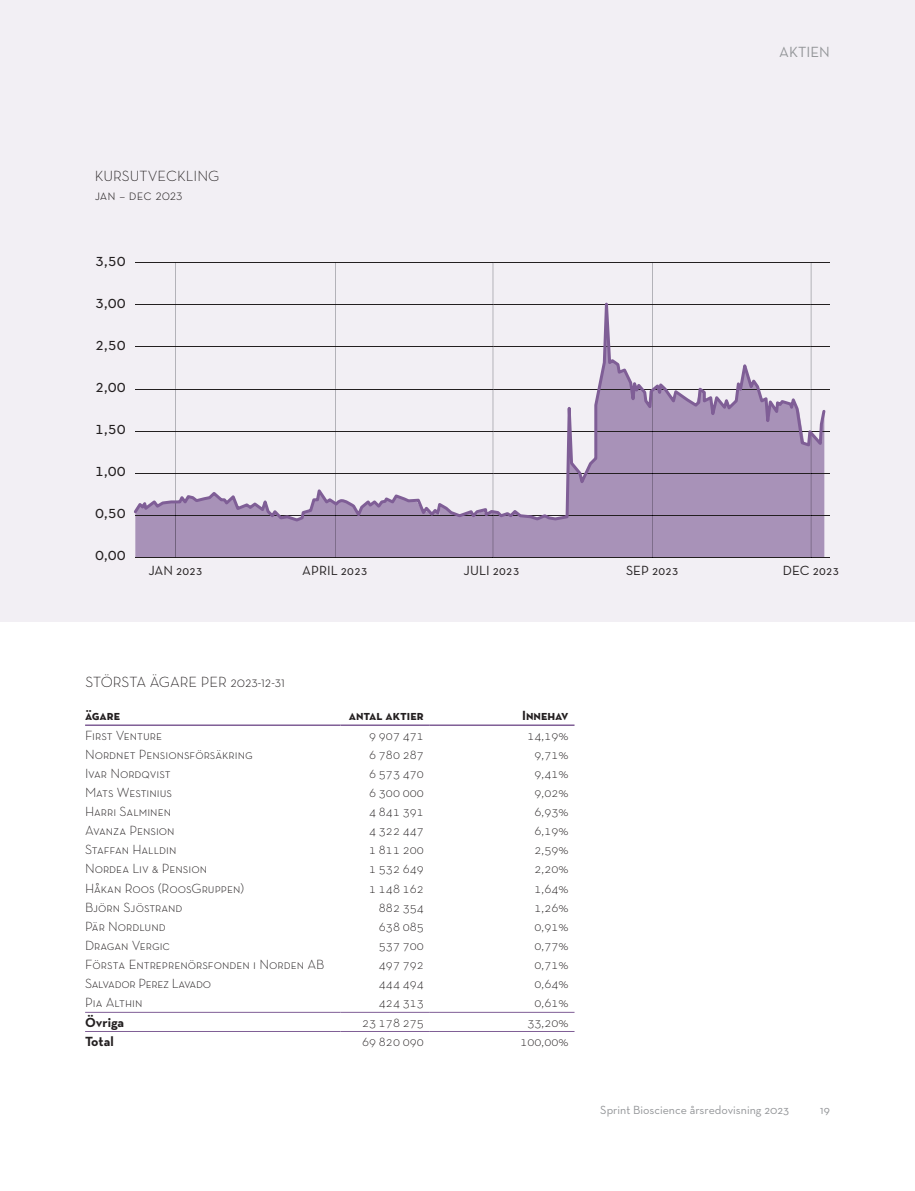
<style>
.page{position:relative;width:915px;height:1191px;background:#fff}
.page>*{position:absolute;margin:0;border:0;box-sizing:border-box;transform-origin:0 0}
.t1{font:18px "Neutra Text TF Book SC";color:#231f20}
.t2{font:15px/19.5px "Neutra Text Light SC";color:#231f20}
.t3{font:15px "Neutra Text";color:#939598}
.t4{font:13.5px "Neutra Text Light SC";color:#231f20}
.t5{font:300 13.5px "Neutra Text TF";color:#231f20}
.t6{font:13.5px "Neutra Text TF Book SC";color:#231f20}
.t7{font:13.5px "Neutra Text TF Bold SC";color:#231f20}
.t8{font:13.5px "Neutra Text Light SC";letter-spacing:-.02em;color:#231f20}
.t9{font:700 13.5px "Neutra Text";color:#231f20}
.t10{font:12px "Neutra Text";color:#939598}
</style>
<div class="page">
<div style="left:0;top:0;width:914px;height:621px;background:#f2eff4"></div>
<div style="left:135px;top:523px;width:689px;height:34px;background:#a892b8"></div>
<hr style="left:85px;top:724px;width:255px;height:2px;background:#7f5e96">
<hr style="left:340px;top:724px;width:89px;height:2px;background:#7f5e96">
<hr style="left:429px;top:724px;width:145px;height:2px;background:#7f5e96">
<hr style="left:85px;top:1012px;width:255px;height:1px;background:#7f5e96">
<hr style="left:340px;top:1012px;width:89px;height:1px;background:#7f5e96">
<hr style="left:429px;top:1012px;width:145px;height:1px;background:#7f5e96">
<hr style="left:85px;top:1031px;width:255px;height:1px;background:#7f5e96">
<hr style="left:340px;top:1031px;width:89px;height:1px;background:#7f5e96">
<hr style="left:429px;top:1031px;width:145px;height:1px;background:#7f5e96">
<hr style="left:135px;top:557px;width:694px;height:1px;background:#231f20">
<hr style="left:135px;top:515px;width:694px;height:1px;background:#231f20">
<hr style="left:135px;top:473px;width:694px;height:1px;background:#231f20">
<hr style="left:135px;top:431px;width:694px;height:1px;background:#231f20">
<hr style="left:135px;top:389px;width:694px;height:1px;background:#231f20">
<hr style="left:135px;top:347px;width:694px;height:1px;background:#231f20">
<hr style="left:135px;top:305px;width:694px;height:1px;background:#231f20">
<hr style="left:135px;top:262px;width:694px;height:1px;background:#231f20">
<hr style="left:175px;top:515px;width:1px;height:42px;background:#71627d">
<svg style="left:335px;top:523px;width:1px;height:34px"></svg>
<svg style="left:652px;top:523px;width:1px;height:35px"></svg>
<hr style="left:492px;top:515px;width:1px;height:42px;background:#71627d">
<svg style="left:810px;top:523px;width:1px;height:34px"></svg>
<svg style="left:134px;top:263px;width:693px;height:260px"></svg>
<p class="t2" style="left:95px;top:165px;width:126px">KURSUTVECKLING jan – dec 2023</p>
<h1 class="t1" style="left:95px;top:249px;width:32px">3,50</h1>
<h1 class="t1" style="left:95px;top:291px;width:32px">3,00</h1>
<h1 class="t1" style="left:95px;top:333px;width:32px">2,50</h1>
<h1 class="t1" style="left:95px;top:375px;width:32px">2,00</h1>
<h1 class="t1" style="left:95px;top:417px;width:32px">1,50</h1>
<h1 class="t1" style="left:95px;top:459px;width:32px">1,00</h1>
<h1 class="t1" style="left:95px;top:501px;width:32px">0,50</h1>
<h1 class="t1" style="left:95px;top:543px;width:32px">0,00</h1>
<p class="t3" style="left:779px;top:43px;width:52px">AKTIEN</p>
<p class="t6" style="left:148px;top:562px;width:56px">JAN 2023</p>
<p class="t6" style="left:302px;top:562px;width:67px">APRIL 2023</p>
<p class="t6" style="left:463px;top:562px;width:57px">JULI 2023</p>
<p class="t6" style="left:626px;top:562px;width:54px">SEP 2023</p>
<p class="t6" style="left:782px;top:562px;width:58px">DEC 2023</p>
<p class="t2" style="left:85px;top:671px;width:201px">STÖRSTA ÄGARE PER 2023-12-31</p>
<p class="t7" style="left:85px;top:707px;width:37px">ägare</p>
<p class="t7" style="left:348px;top:707px;width:77px">antal aktier</p>
<p class="t7" style="left:522px;top:707px;width:48px">Innehav</p>
<p class="t4" style="left:85px;top:726px;width:79px">First Venture</p>
<p class="t5" style="left:369px;top:726px;width:56px">9 907 471</p>
<p class="t5" style="left:527px;top:726px;width:42px">14,19%</p>
<p class="t4" style="left:85px;top:746px;width:169px">Nordnet Pensionsförsäkring</p>
<p class="t5" style="left:369px;top:746px;width:56px">6 780 287</p>
<p class="t5" style="left:534px;top:746px;width:35px">9,71%</p>
<p class="t4" style="left:85px;top:765px;width:87px">Ivar Nordqvist</p>
<p class="t5" style="left:369px;top:765px;width:56px">6 573 470</p>
<p class="t5" style="left:534px;top:765px;width:35px">9,41%</p>
<p class="t4" style="left:85px;top:784px;width:88px">Mats Westinius</p>
<p class="t5" style="left:369px;top:784px;width:56px">6 300 000</p>
<p class="t5" style="left:534px;top:784px;width:35px">9,02%</p>
<p class="t4" style="left:85px;top:803px;width:87px">Harri Salminen</p>
<p class="t5" style="left:369px;top:803px;width:56px">4 841 391</p>
<p class="t5" style="left:534px;top:803px;width:35px">6,93%</p>
<p class="t4" style="left:85px;top:822px;width:91px">Avanza Pension</p>
<p class="t5" style="left:369px;top:822px;width:56px">4 322 447</p>
<p class="t5" style="left:534px;top:822px;width:35px">6,19%</p>
<p class="t4" style="left:85px;top:841px;width:93px">Staffan Halldin</p>
<p class="t5" style="left:369px;top:841px;width:56px">1 811 200</p>
<p class="t5" style="left:534px;top:841px;width:35px">2,59%</p>
<p class="t4" style="left:85px;top:860px;width:123px">Nordea Liv &amp; Pension</p>
<p class="t5" style="left:369px;top:860px;width:56px">1 532 649</p>
<p class="t5" style="left:534px;top:860px;width:35px">2,20%</p>
<p class="t4" style="left:85px;top:879px;width:160px">Håkan Roos (RoosGruppen)</p>
<p class="t5" style="left:369px;top:879px;width:56px">1 148 162</p>
<p class="t5" style="left:534px;top:879px;width:35px">1,64%</p>
<p class="t4" style="left:85px;top:899px;width:99px">Björn Sjöstrand</p>
<p class="t5" style="left:379px;top:899px;width:46px">882 354</p>
<p class="t5" style="left:534px;top:899px;width:35px">1,26%</p>
<p class="t4" style="left:85px;top:918px;width:82px">Pär Nordlund</p>
<p class="t5" style="left:379px;top:918px;width:46px">638 085</p>
<p class="t5" style="left:534px;top:918px;width:35px">0,91%</p>
<p class="t4" style="left:85px;top:937px;width:86px">Dragan Vergic</p>
<p class="t5" style="left:379px;top:937px;width:46px">537 700</p>
<p class="t5" style="left:534px;top:937px;width:35px">0,77%</p>
<p class="t4" style="left:85px;top:956px;width:241px">Första Entreprenörsfonden i Norden AB</p>
<p class="t5" style="left:379px;top:956px;width:46px">497 792</p>
<p class="t5" style="left:534px;top:956px;width:35px">0,71%</p>
<p class="t8" style="left:85px;top:975px;width:127px">Salvador Perez Lavado</p>
<p class="t5" style="left:379px;top:975px;width:46px">444 494</p>
<p class="t5" style="left:534px;top:975px;width:35px">0,64%</p>
<p class="t4" style="left:85px;top:994px;width:59px">Pia Althin</p>
<p class="t5" style="left:379px;top:994px;width:46px">424 313</p>
<p class="t5" style="left:534px;top:994px;width:35px">0,61%</p>
<p class="t9" style="left:85px;top:1013px;width:41px">Övriga</p>
<p class="t5" style="left:362px;top:1013px;width:63px">23 178 275</p>
<p class="t5" style="left:527px;top:1013px;width:42px">33,20%</p>
<p class="t9" style="left:85px;top:1032px;width:30px">Total</p>
<p class="t5" style="left:362px;top:1032px;width:63px">69 820 090</p>
<p class="t5" style="left:520px;top:1032px;width:49px">100,00%</p>
<p class="t10" style="left:600px;top:1103px;width:190px">Sprint Bioscience årsredovisning 2023</p>
<p class="t10" style="left:820px;top:1103px;width:11px">19</p>
</div>
